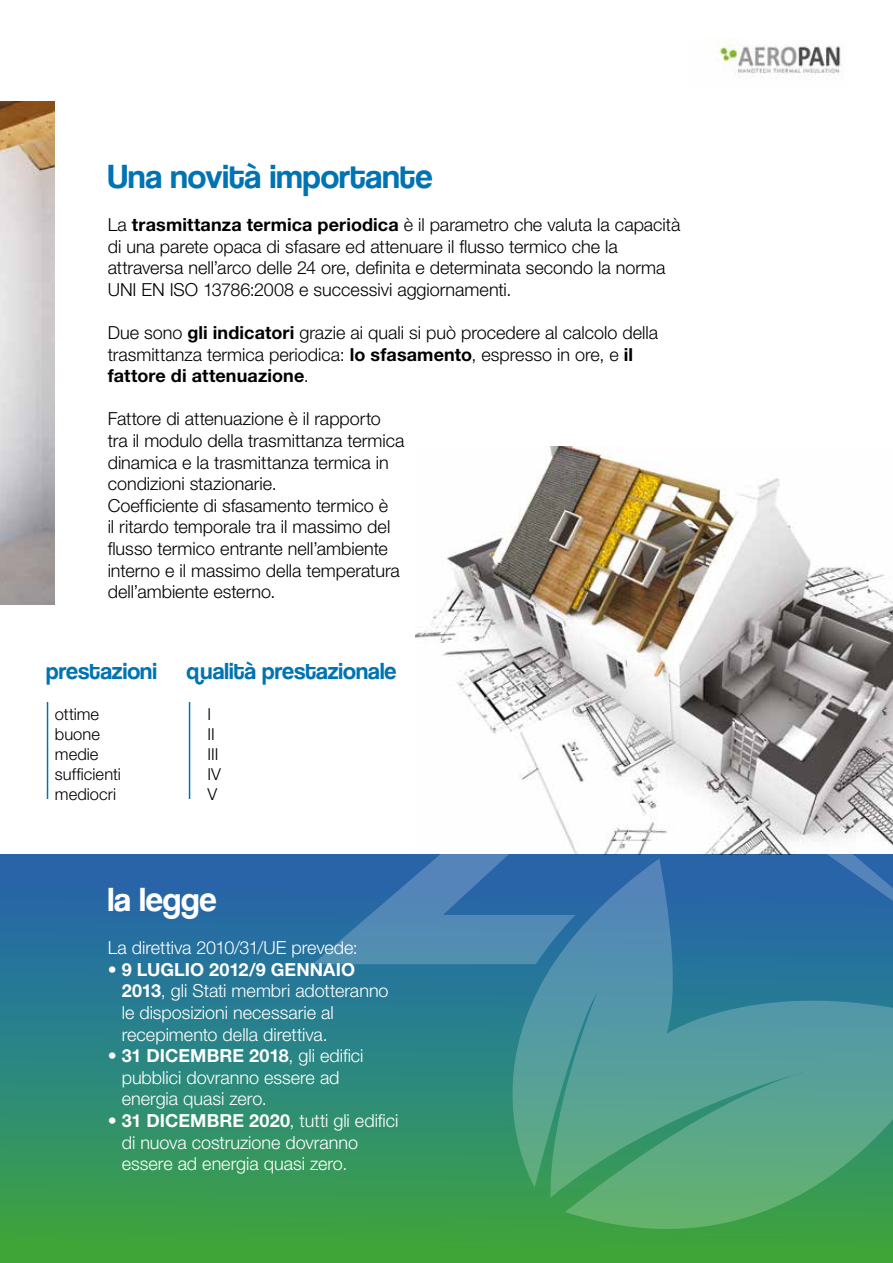
<style>
.page{position:relative;width:893px;height:1263px;background:#fff}
.page>*{position:absolute;margin:0;border:0;box-sizing:border-box;transform-origin:0 0}
.t1{font:34.5px "Coolvetica Rg";letter-spacing:.005em;color:#0073b2}
.t2{font:34.5px "Coolvetica Rg";letter-spacing:.005em;color:#fff}
.t3{font:24px "Coolvetica Rg";letter-spacing:.005em;color:#0073b2}
.t4{font:300 18px/21.6px "Helvetica Neue LT Std";color:#000}
.t5{font:300 18px/21.6px "Helvetica Neue LT Std";color:#fff}
.t6{font:300 16.5px/19.8px "Helvetica Neue LT Std";letter-spacing:.005em;color:#000}
.s1{font-weight:700}
</style>
<div class="page">
<img style="left:415px;top:446px;width:478px;height:231px">
<div style="left:0;top:855px;width:893px;height:408px;background:linear-gradient(to bottom,#2061b8,#3ca83e)"></div>
<svg style="left:313px;top:677px;width:580px;height:287px"></svg>
<svg style="left:435px;top:858px;width:458px;height:372px;background:#438e8f"></svg>
<img style="left:0;top:101px;width:55px;height:504px">
<hr style="left:47px;top:702px;width:1px;height:97px;background:#0073b2">
<hr style="left:189px;top:702px;width:1px;height:97px;background:#0073b2">
<img style="left:717px;top:38px;width:124px;height:40px">
<h1 class="t1" style="left:108px;top:156px;width:326px">Una novità importante</h1>
<p class="t4" style="left:108px;top:213px;width:574px">La <span class="s1">trasmittanza termica periodica</span> è il parametro che valuta la capacità di una parete opaca di sfasare ed attenuare il flusso termico che la attraversa nell’arco delle 24 ore, definita e determinata secondo la norma UNI EN ISO 13786:2008 e successivi aggiornamenti.</p>
<p class="t4" style="left:108px;top:321px;width:552px">Due sono <span class="s1">gli indicatori</span> grazie ai quali si può procedere al calcolo della trasmittanza termica periodica: <span class="s1">lo sfasamento</span>, espresso in ore, e <span class="s1">il fattore di attenuazione</span>.</p>
<p class="t4" style="left:108px;top:408px;width:298px">Fattore di attenuazione è il rapporto tra il modulo della trasmittanza termica dinamica e la trasmittanza termica in condizioni stazionarie.<br>Coefficiente di sfasamento termico è<br>il ritardo temporale tra il massimo del flusso termico entrante nell’ambiente interno e il massimo della temperatura dell’ambiente esterno.</p>
<h2 class="t3" style="left:46px;top:657px;width:352px">prestazioni qualità prestazionale</h2>
<p class="t6" style="left:55px;top:704px;width:68px">ottime buone medie sufficienti mediocri</p>
<p class="t6" style="left:208px;top:704px;width:15px">I<br>II<br>III<br>IV<br>V</p>
<h1 class="t2" style="left:108px;top:879px;width:110px">la legge</h1>
<p class="t5" style="left:108px;top:936px;width:252px">La direttiva 2010/31/UE prevede:</p>
<p class="t5" style="left:122px;top:958px;width:268px;text-indent:-14px">• <span class="s1">9 LUGLIO 2012/9 GENNAIO<br>2013</span>, gli Stati membri adotteranno le disposizioni necessarie al recepimento della direttiva.</p>
<p class="t5" style="left:122px;top:1044px;width:243px;text-indent:-14px">• <span class="s1">31 DICEMBRE 2018</span>, gli edifici pubblici dovranno essere ad energia quasi zero.</p>
<p class="t5" style="left:122px;top:1109px;width:278px;text-indent:-14px">• <span class="s1">31 DICEMBRE 2020</span>, tutti gli edifici di nuova costruzione dovranno essere ad energia quasi zero.</p>
</div>
